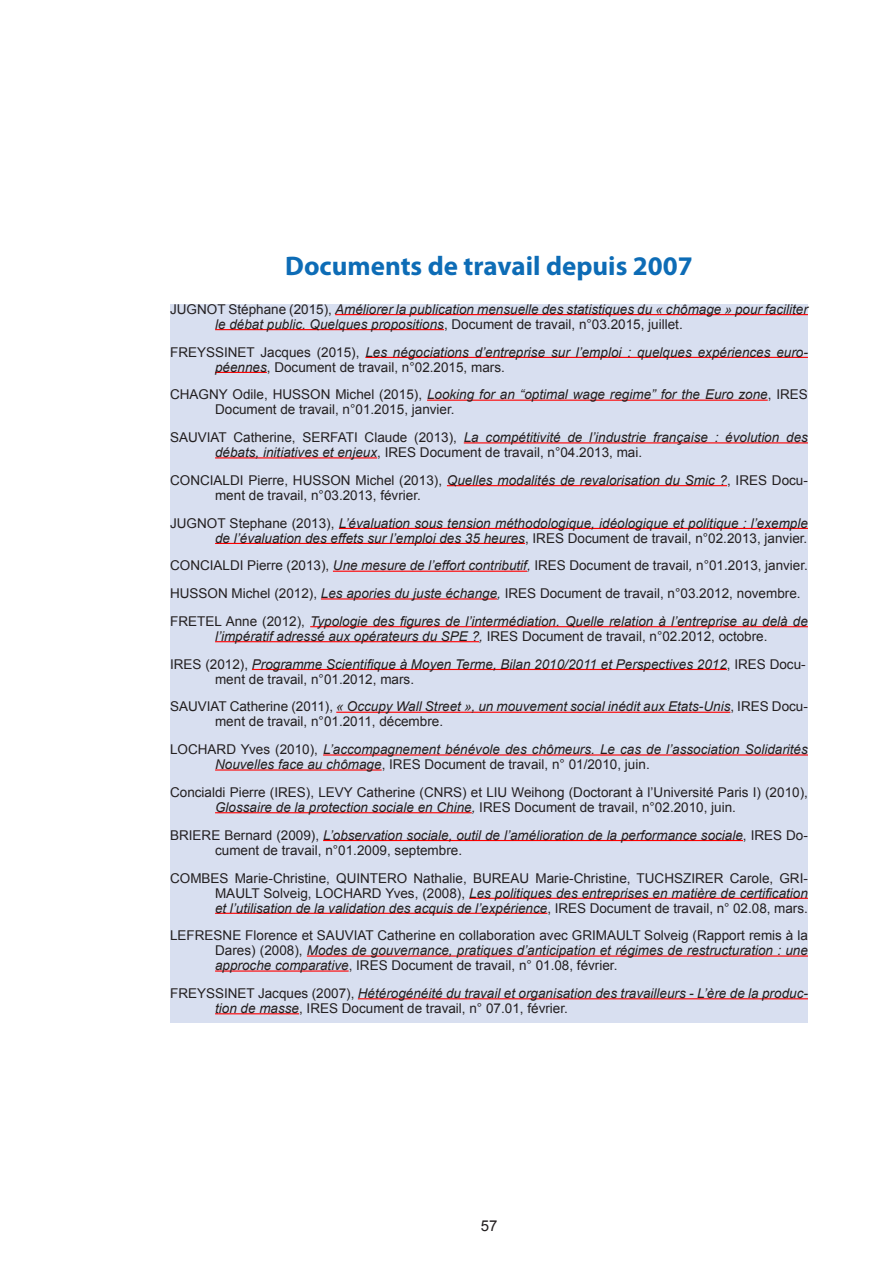
<style>
.page{position:relative;width:893px;height:1263px;background:#fff}
.page>*{position:absolute;margin:0;border:0;box-sizing:border-box;transform-origin:0 0}
.PREMIERE_TITRE{font:700 27px "Myriad Pro";color:#0d6cb6}
.t1{font:15px "Arial";color:#231f20}
.t2{font:13.5px/15px "Arial";color:#231f20}
.t3{font:italic 13.5px/15px "Arial";color:#231f20}
.s1{font-style:normal}
.s2{font-style:italic}
</style>
<div class="page">
<div style="left:170px;top:304px;width:638px;height:719px;background:#d8dff0"></div>
<hr style="left:335px;top:314px;width:473px;height:1px;background:#f00">
<hr style="left:215px;top:329px;width:229px;height:1px;background:#f00">
<hr style="left:365px;top:357px;width:443px;height:1px;background:#f00">
<hr style="left:215px;top:372px;width:52px;height:1px;background:#f00">
<hr style="left:427px;top:400px;width:341px;height:1px;background:#f00">
<hr style="left:464px;top:442px;width:344px;height:1px;background:#f00">
<hr style="left:215px;top:457px;width:162px;height:1px;background:#f00">
<hr style="left:447px;top:485px;width:280px;height:1px;background:#f00">
<hr style="left:339px;top:528px;width:469px;height:1px;background:#f00">
<hr style="left:215px;top:543px;width:310px;height:1px;background:#f00">
<hr style="left:333px;top:571px;width:194px;height:1px;background:#f00">
<hr style="left:321px;top:598px;width:176px;height:1px;background:#f00">
<hr style="left:310px;top:626px;width:498px;height:1px;background:#f00">
<hr style="left:215px;top:641px;width:264px;height:1px;background:#f00">
<hr style="left:252px;top:669px;width:475px;height:1px;background:#f00">
<hr style="left:336px;top:712px;width:394px;height:1px;background:#f00">
<hr style="left:323px;top:754px;width:485px;height:1px;background:#f00">
<hr style="left:215px;top:769px;width:167px;height:1px;background:#f00">
<hr style="left:215px;top:812px;width:257px;height:1px;background:#f00">
<hr style="left:323px;top:840px;width:420px;height:1px;background:#f00">
<hr style="left:469px;top:898px;width:339px;height:1px;background:#f00">
<hr style="left:215px;top:913px;width:332px;height:1px;background:#f00">
<hr style="left:307px;top:955px;width:501px;height:1px;background:#f00">
<hr style="left:215px;top:970px;width:134px;height:1px;background:#f00">
<hr style="left:358px;top:998px;width:450px;height:1px;background:#f00">
<hr style="left:215px;top:1013px;width:84px;height:1px;background:#f00">
<p class="PREMIERE_TITRE" style="left:285px;top:249px;width:409px">Documents de travail depuis 2007</p>
<p class="t3" style="left:215px;top:302px;width:594px;text-indent:-45px"><span class="s1">JUGNOT Stéphane (2015),</span> Améliorer la publication mensuelle des statistiques du « chômage » pour faciliter le débat public. Quelques propositions<span class="s1">, Document de travail, n°03.2015, juillet.</span></p>
<p class="t3" style="left:215px;top:345px;width:594px;text-indent:-45px"><span class="s1">FREYSSINET Jacques (2015),</span> Les négociations d’entreprise sur l’emploi : quelques expériences euro&shy;péennes<span class="s1">, Document de travail, n°02.2015, mars.</span></p>
<p class="t2" style="left:215px;top:387px;width:594px;text-indent:-45px">CHAGNY Odile, HUSSON Michel (2015), <span class="s2">Looking for an “optimal wage regime” for the Euro zone</span>, IRES<br>Document de travail, n°01.2015, janvier.</p>
<p class="t3" style="left:215px;top:430px;width:594px;text-indent:-45px"><span class="s1">SAUVIAT Catherine, SERFATI Claude (2013),</span> La compétitivité de l’industrie française : évolution des débats, initiatives et enjeux<span class="s1">, IRES Document de travail, n°04.2013, mai.</span></p>
<p class="t2" style="left:215px;top:473px;width:594px;text-indent:-45px">CONCIALDI Pierre, HUSSON Michel (2013), <span class="s2">Quelles modalités de revalorisation du Smic ?</span>, IRES Docu&shy;ment de travail, n°03.2013, février.</p>
<p class="t3" style="left:170px;top:516px;width:639px;text-align:right"><span class="s1">JUGNOT Stephane (2013),</span> L’évaluation sous tension méthodologique, idéologique et politique : l’exemple de l’évaluation des effets sur l’emploi des 35 heures<span class="s1">, IRES Document de travail, n°02.2013, janvier.</span></p>
<p class="t2" style="left:170px;top:558px;width:639px">CONCIALDI Pierre (2013), <span class="s2">Une mesure de l’effort contributif,</span> IRES Document de travail<span class="s2">,</span> n°01.2013, janvier.</p>
<p class="t2" style="left:170px;top:586px;width:632px">HUSSON Michel (2012), <span class="s2">Les apories du juste échange,</span> IRES Document de travail, n°03.2012, novembre.</p>
<p class="t3" style="left:170px;top:614px;width:639px;text-align:center"><span class="s1">FRETEL Anne (2012),</span> Typologie des figures de l’intermédiation. Quelle relation à l’entreprise au delà de l’impératif adressé aux opérateurs du SPE ?, <span class="s1">IRES Document de travail, n°02.2012, octobre.</span></p>
<p class="t3" style="left:215px;top:657px;width:592px;text-indent:-45px"><span class="s1">IRES (2012),</span> Programme Scientifique à Moyen Terme, Bilan 2010/2011 et Perspectives 2012<span class="s1">, IRES Docu&shy;ment de travail, n°01.2012, mars.</span></p>
<p class="t2" style="left:215px;top:699px;width:594px;text-indent:-45px">SAUVIAT Catherine (2011), <span class="s2">« Occupy Wall Street », un mouvement social inédit aux Etats-Unis</span>, IRES Docu&shy;ment de travail, n°01.2011, décembre.</p>
<p class="t3" style="left:215px;top:742px;width:594px;text-indent:-45px"><span class="s1">LOCHARD Yves (2010),</span> L’accompagnement bénévole des chômeurs. Le cas de l’association Solidarités<br>Nouvelles face au chômage<span class="s1">, IRES Document de travail, n° 01/2010, juin.</span></p>
<p class="t2" style="left:215px;top:785px;width:594px;text-indent:-45px">Concialdi Pierre (IRES), LEVY Catherine (CNRS) et LIU Weihong (Doctorant à l’Université Paris I) (2010),<br><span class="s2">Glossaire de la protection sociale en Chine,</span> IRES Document de travail, n°02.2010, juin.</p>
<p class="t2" style="left:215px;top:828px;width:594px;text-indent:-45px">BRIERE Bernard (2009), <span class="s2">L’observation sociale, outil de l’amélioration de la performance sociale</span>, IRES Do&shy;cument de travail, n°01.2009, septembre.</p>
<p class="t2" style="left:215px;top:870px;width:594px;text-align:justify;text-indent:-45px">COMBES Marie-Christine, QUINTERO Nathalie, BUREAU Marie-Christine, TUCHSZIRER Carole, GRI-MAULT Solveig, LOCHARD Yves, (2008), <span class="s2">Les politiques des entreprises en matière de certification et l’utilisation de la validation des acquis de l’expérience</span>, IRES Document de travail, n° 02.08, mars.</p>
<p class="t2" style="left:215px;top:928px;width:594px;text-align:justify;text-indent:-45px">LEFRESNE Florence et SAUVIAT Catherine en collaboration avec GRIMAULT Solveig (Rapport remis à la Dares) (2008), <span class="s2">Modes de gouvernance, pratiques d’anticipation et régimes de restructuration : une approche comparative</span>, IRES Document de travail, n° 01.08, février.</p>
<p class="t3" style="left:215px;top:986px;width:594px;text-indent:-45px"><span class="s1">FREYSSINET Jacques (2007),</span> Hétérogénéité du travail et organisation des travailleurs - L’ère de la produc&shy;tion de masse<span class="s1">, IRES Document de travail, n° 07.01, février.</span></p>
<p class="t1" style="left:481px;top:1216px;width:18px">57</p>
</div>
